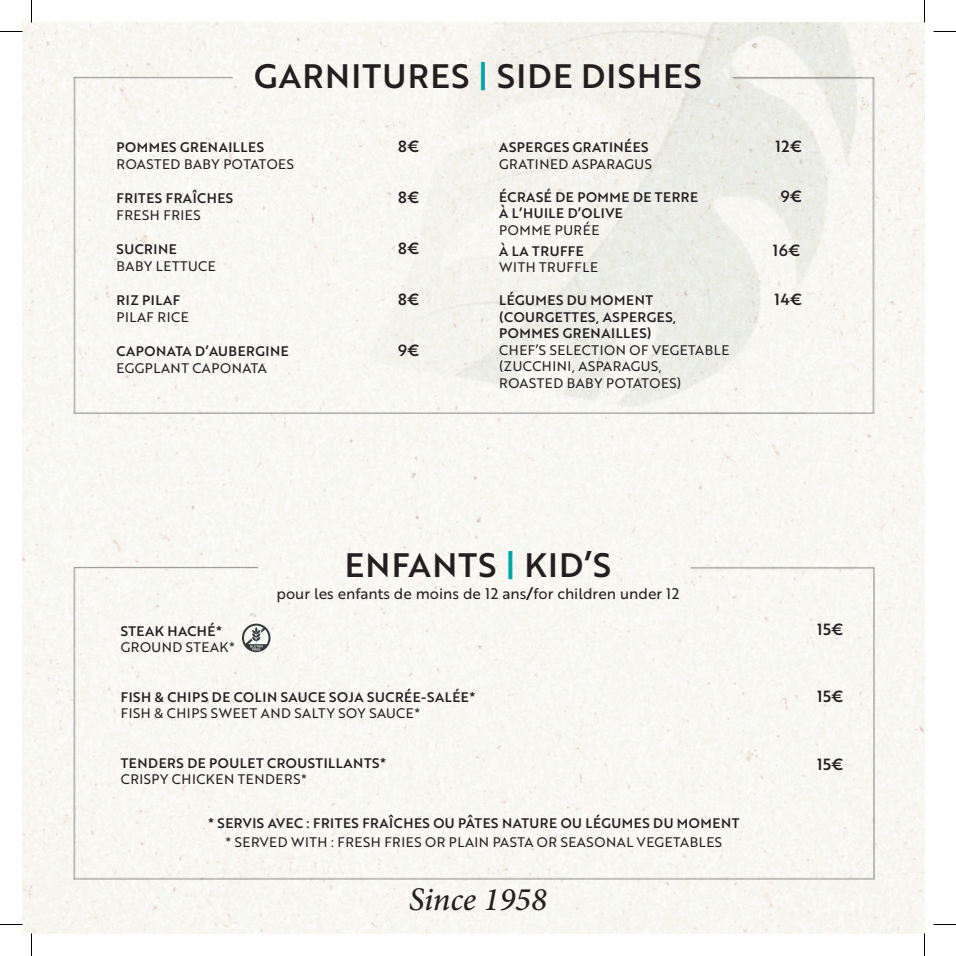
<style>
.page{position:relative;width:956px;height:956px;background:#fff}
.page>*{position:absolute;margin:0;border:0;box-sizing:border-box;transform-origin:0 0}
.t1{font:33px "Brother 1816 Medium";letter-spacing:.04em;color:#231f20}
.t2{font:italic 500 33px "Minion Pro";letter-spacing:-.005em;color:#231f20}
.t3{font:15.75px "Brother 1816 Medium";letter-spacing:.04em;color:#231f20}
.t4{font:15px "Brother 1816 Regular";color:#231f20}
.t5{font:13.5px/16.5px "Brother 1816 Medium";letter-spacing:.04em;color:#231f20}
.t6{font:13.5px/16.5px "Brother 1816 Regular";letter-spacing:.04em;color:#231f20}
.s1{color:#00a5a5}
.s2{font-family:"Brother 1816 Medium"}
</style>
<div class="page">
<img style="left:23px;top:23px;width:901px;height:910px">
<svg style="left:242px;top:624px;width:28px;height:28px"></svg>
<svg style="left:0;top:31px;width:22px;height:1px"></svg>
<svg style="left:933px;top:31px;width:23px;height:1px"></svg>
<svg style="left:0;top:924px;width:22px;height:1px"></svg>
<svg style="left:933px;top:924px;width:23px;height:1px"></svg>
<svg style="left:31px;top:0;width:1px;height:23px"></svg>
<svg style="left:31px;top:933px;width:1px;height:23px"></svg>
<svg style="left:924px;top:0;width:1px;height:23px"></svg>
<svg style="left:924px;top:933px;width:1px;height:23px"></svg>
<h1 class="t1" style="left:254px;top:52px;width:449px">GARNITURES <span class="s1">|</span> SIDE DISHES</h1>
<p class="t5" style="left:117px;top:139px;width:149px">POMMES GRENAILLES</p>
<p class="t3" style="left:398px;top:135px;width:23px">8€</p>
<p class="t6" style="left:117px;top:155px;width:179px">ROASTED BABY POTATOES</p>
<p class="t5" style="left:117px;top:190px;width:118px">FRITES FRAÎCHES</p>
<p class="t3" style="left:398px;top:186px;width:23px">8€</p>
<p class="t6" style="left:117px;top:206px;width:86px">FRESH FRIES</p>
<p class="t5" style="left:117px;top:241px;width:62px">SUCRINE</p>
<p class="t3" style="left:398px;top:237px;width:23px">8€</p>
<p class="t6" style="left:117px;top:257px;width:101px">BABY LETTUCE</p>
<p class="t5" style="left:117px;top:292px;width:65px">RIZ PILAF</p>
<p class="t3" style="left:398px;top:288px;width:23px">8€</p>
<p class="t6" style="left:117px;top:308px;width:74px">PILAF RICE</p>
<p class="t5" style="left:117px;top:343px;width:174px">CAPONATA D’AUBERGINE</p>
<p class="t3" style="left:398px;top:339px;width:23px">9€</p>
<p class="t6" style="left:117px;top:359px;width:152px">EGGPLANT CAPONATA</p>
<p class="t5" style="left:499px;top:139px;width:151px">ASPERGES GRATINÉES</p>
<p class="t3" style="left:775px;top:135px;width:28px">12€</p>
<p class="t6" style="left:499px;top:155px;width:154px">GRATINED ASPARAGUS</p>
<p class="t5" style="left:499px;top:188px;width:200px">ÉCRASÉ DE POMME DE TERRE</p>
<p class="t3" style="left:781px;top:184px;width:23px">9€</p>
<p class="t5" style="left:499px;top:205px;width:125px">À L’HUILE D’OLIVE</p>
<p class="t6" style="left:499px;top:221px;width:102px">POMME PURÉE</p>
<p class="t5" style="left:499px;top:242px;width:86px">À LA TRUFFE</p>
<p class="t3" style="left:773px;top:238px;width:29px">16€</p>
<p class="t6" style="left:499px;top:259px;width:100px">WITH TRUFFLE</p>
<p class="t5" style="left:499px;top:292px;width:155px">LÉGUMES DU MOMENT</p>
<p class="t3" style="left:774px;top:288px;width:29px">14€</p>
<p class="t5" style="left:499px;top:308px;width:178px">(COURGETTES, ASPERGES,<br>POMMES GRENAILLES)</p>
<p class="t6" style="left:499px;top:341px;width:232px">CHEF’S SELECTION OF VEGETABLE (ZUCCHINI, ASPARAGUS,<br>ROASTED BABY POTATOES)</p>
<h1 class="t1" style="left:345px;top:540px;width:268px">ENFANTS <span class="s1">|</span> KID’S</h1>
<p class="t4" style="left:276px;top:582px;width:405px">pour les enfants de moins de 12 ans<span class="s2">/</span>for children under 12</p>
<p class="t5" style="left:121px;top:622px;width:103px">STEAK HACHÉ*</p>
<p class="t6" style="left:121px;top:638px;width:116px">GROUND STEAK*</p>
<p class="t5" style="left:121px;top:688px;width:356px">FISH &amp; CHIPS DE COLIN SAUCE SOJA SUCRÉE-SALÉE*</p>
<p class="t6" style="left:121px;top:704px;width:301px">FISH &amp; CHIPS SWEET AND SALTY SOY SAUCE*</p>
<p class="t5" style="left:121px;top:754px;width:267px">TENDERS DE POULET CROUSTILLANTS*</p>
<p class="t6" style="left:121px;top:770px;width:188px">CRISPY CHICKEN TENDERS*</p>
<p class="t5" style="left:208px;top:814px;width:533px">* SERVIS AVEC : FRITES FRAÎCHES OU PÂTES NATURE OU LÉGUMES DU MOMENT</p>
<p class="t6" style="left:225px;top:834px;width:498px">* SERVED WITH : FRESH FRIES OR PLAIN PASTA OR SEASONAL VEGETABLES</p>
<h1 class="t2" style="left:409px;top:877px;width:140px">Since 1958</h1>
<p class="t3" style="left:817px;top:617px;width:28px">15€</p>
<p class="t3" style="left:817px;top:685px;width:28px">15€</p>
<p class="t3" style="left:817px;top:752px;width:28px">15€</p>
</div>
